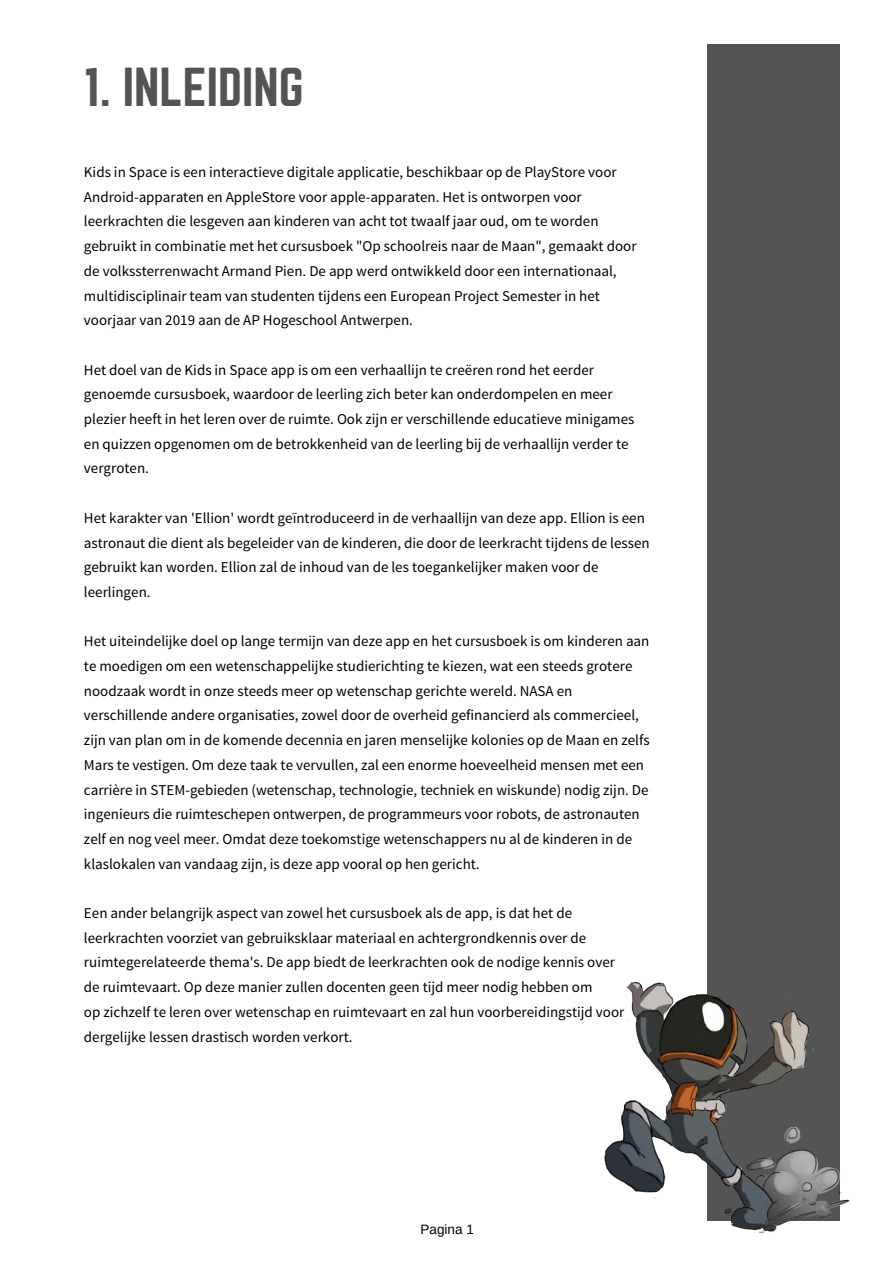
<style>
.page{position:relative;width:894px;height:1264px;background:#fff}
.page>*{position:absolute;margin:0;border:0;box-sizing:border-box;transform-origin:0 0}
.t1{font:48px "Norwester";color:#545454}
.t2{font:15px/24.8px "Source Sans Pro";color:#000}
.t3{font:13.5px "Arimo";color:#000}
</style>
<div class="page">
<div style="left:707px;top:45px;width:132px;height:1175px;background:#545454"></div>
<img style="left:604px;top:924px;width:246px;height:309px">
<h1 class="t1" style="left:84px;top:64px;width:221px">1. INLEIDING</h1>
<p class="t2" style="left:84px;top:160px;width:554px">Kids in Space is een interactieve digitale applicatie, beschikbaar op de PlayStore voor Android-apparaten en AppleStore voor apple-apparaten. Het is ontworpen voor leerkrachten die lesgeven aan kinderen van acht tot twaalf jaar oud, om te worden gebruikt in combinatie met het cursusboek "Op schoolreis naar de Maan", gemaakt door de volkssterrenwacht Armand Pien. De app werd ontwikkeld door een internationaal, multidisciplinair team van studenten tijdens een European Project Semester in het voorjaar van 2019 aan de AP Hogeschool Antwerpen.</p>
<p class="t2" style="left:84px;top:357px;width:551px">Het doel van de Kids in Space app is om een verhaallijn te creëren rond het eerder genoemde cursusboek, waardoor de leerling zich beter kan onderdompelen en meer plezier heeft in het leren over de ruimte. Ook zijn er verschillende educatieve minigames en quizzen opgenomen om de betrokkenheid van de leerling bij de verhaallijn verder te vergroten.</p>
<p class="t2" style="left:84px;top:505px;width:567px">Het karakter van 'Ellion' wordt geïntroduceerd in de verhaallijn van deze app. Ellion is een astronaut die dient als begeleider van de kinderen, die door de leerkracht tijdens de lessen gebruikt kan worden. Ellion zal de inhoud van de les toegankelijker maken voor de leerlingen.</p>
<p class="t2" style="left:84px;top:629px;width:567px">Het uiteindelijke doel op lange termijn van deze app en het cursusboek is om kinderen aan te moedigen om een wetenschappelijke studierichting te kiezen, wat een steeds grotere noodzaak wordt in onze steeds meer op wetenschap gerichte wereld. NASA en verschillende andere organisaties, zowel door de overheid gefinancierd als commercieel, zijn van plan om in de komende decennia en jaren menselijke kolonies op de Maan en zelfs Mars te vestigen. Om deze taak te vervullen, zal een enorme hoeveelheid mensen met een carrière in STEM-gebieden (wetenschap, technologie, techniek en wiskunde) nodig zijn. De ingenieurs die ruimteschepen ontwerpen, de programmeurs voor robots, de astronauten zelf en nog veel meer. Omdat deze toekomstige wetenschappers nu al de kinderen in de klaslokalen van vandaag zijn, is deze app vooral op hen gericht.</p>
<p class="t2" style="left:84px;top:900px;width:542px">Een ander belangrijk aspect van zowel het cursusboek als de app, is dat het de leerkrachten voorziet van gebruiksklaar materiaal en achtergrondkennis over de ruimtegerelateerde thema's. De app biedt de leerkrachten ook de nodige kennis over de ruimtevaart. Op deze manier zullen docenten geen tijd meer nodig hebben om<br>op zichzelf te leren over wetenschap en ruimtevaart en zal hun voorbereidingstijd voor dergelijke lessen drastisch worden verkort.</p>
<p class="t3" style="left:420px;top:1221px;width:55px">Pagina 1</p>
</div>
